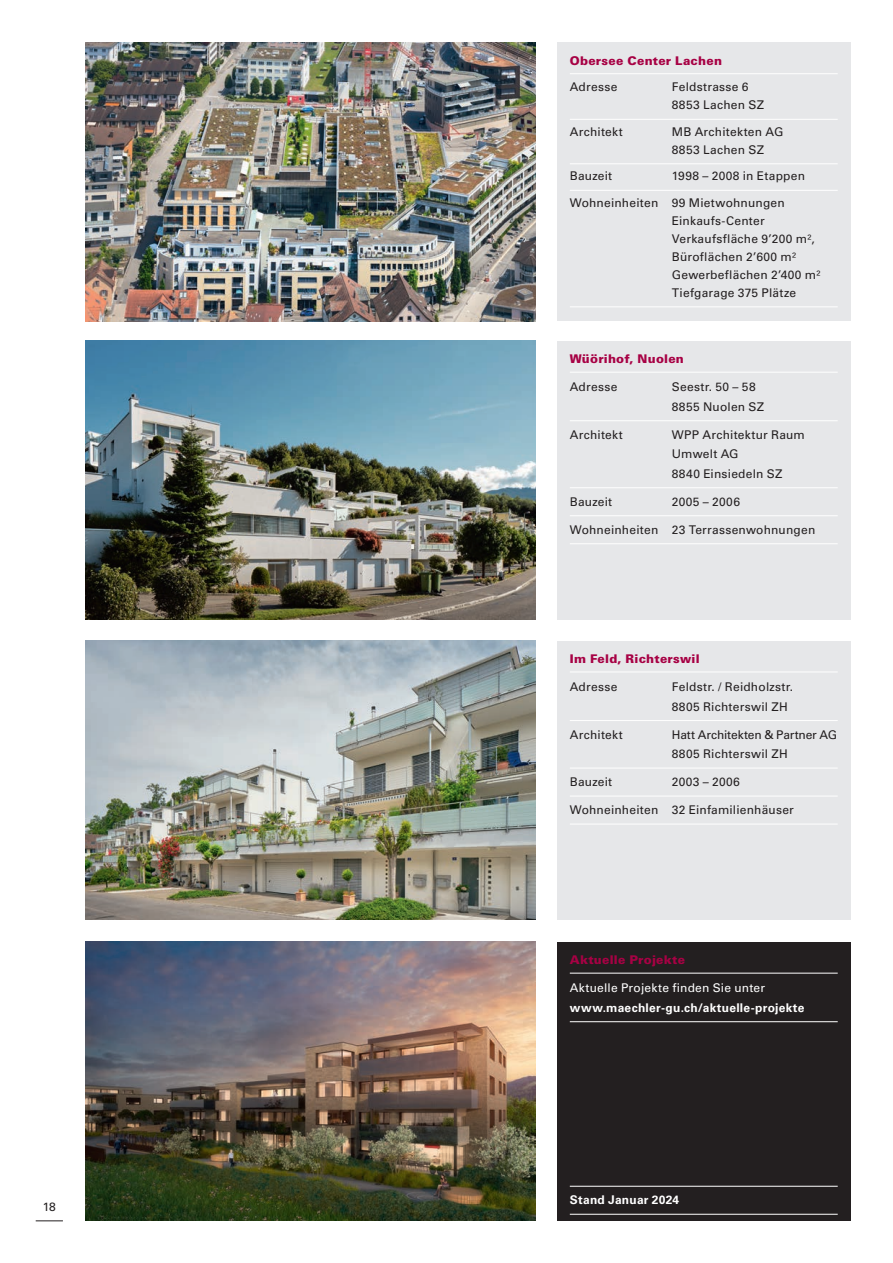
<style>
.page{position:relative;width:893px;height:1263px;background:#fff}
.page>*{position:absolute;margin:0;border:0;box-sizing:border-box;transform-origin:0 0}
.t1{font:12px/18px "Univers";letter-spacing:.02em;color:#231f20}
.t2{font:900 12px "Univers";letter-spacing:.02em;color:#a70144}
.t3{font:700 12px "Univers";letter-spacing:.02em;color:#fff}
.t4{font:12px/19.5px "Univers";color:#231f20}
.t5{font:12px "Univers";letter-spacing:.015em;color:#fff}
</style>
<div class="page">
<svg style="left:36px;top:1220px;width:27px;height:1px"></svg>
<div style="left:557px;top:43px;width:293px;height:278px;background:#e6e7e9"></div>
<hr style="left:570px;top:73px;width:268px;height:1px;background:#fff">
<hr style="left:570px;top:119px;width:268px;height:1px;background:#fff">
<hr style="left:570px;top:163px;width:268px;height:1px;background:#fff">
<hr style="left:570px;top:190px;width:268px;height:1px;background:#fff">
<hr style="left:570px;top:306px;width:268px;height:1px;background:#fff">
<img style="left:85px;top:43px;width:451px;height:278px">
<div style="left:557px;top:641px;width:293px;height:278px;background:#e6e7e9"></div>
<hr style="left:570px;top:672px;width:268px;height:1px;background:#fff">
<hr style="left:570px;top:720px;width:268px;height:1px;background:#fff">
<hr style="left:570px;top:768px;width:268px;height:1px;background:#fff">
<hr style="left:570px;top:796px;width:268px;height:1px;background:#fff">
<hr style="left:570px;top:824px;width:268px;height:1px;background:#fff">
<img style="left:85px;top:641px;width:451px;height:278px">
<div style="left:557px;top:341px;width:293px;height:278px;background:#e6e7e9"></div>
<hr style="left:570px;top:372px;width:268px;height:1px;background:#fff">
<hr style="left:570px;top:420px;width:268px;height:1px;background:#fff">
<hr style="left:570px;top:487px;width:268px;height:1px;background:#fff">
<hr style="left:570px;top:515px;width:268px;height:1px;background:#fff">
<hr style="left:570px;top:543px;width:268px;height:1px;background:#fff">
<img style="left:85px;top:341px;width:451px;height:278px">
<div style="left:557px;top:942px;width:293px;height:278px;background:#231f20"></div>
<hr style="left:570px;top:973px;width:268px;height:1px;background:#fff">
<hr style="left:570px;top:1021px;width:268px;height:1px;background:#fff">
<hr style="left:570px;top:1186px;width:268px;height:1px;background:#fff">
<hr style="left:570px;top:1214px;width:268px;height:1px;background:#fff">
<img style="left:85px;top:942px;width:451px;height:278px">
<p class="t1" style="left:43px;top:1198px;width:15px">18</p>
<p class="t2" style="left:570px;top:53px;width:154px">Obersee Center Lachen</p>
<p class="t1" style="left:570px;top:78px;width:49px">Adresse</p>
<p class="t1" style="left:672px;top:78px;width:94px">Feldstrasse 6<br>8853 Lachen SZ</p>
<p class="t1" style="left:570px;top:123px;width:55px">Architekt</p>
<p class="t1" style="left:672px;top:123px;width:113px">MB Architekten AG<br>8853 Lachen SZ</p>
<p class="t1" style="left:570px;top:167px;width:44px">Bauzeit</p>
<p class="t1" style="left:672px;top:167px;width:135px">1998 – 2008 in Etappen</p>
<p class="t1" style="left:672px;top:194px;width:150px;text-indent:-102px">Wohneinheiten 99 Mietwohnungen<br>Einkaufs-Center<br>Verkaufsfläche 9’200 m²,<br>Büroflächen 2’600 m²<br>Gewerbeflächen 2’400 m²<br>Tiefgarage 375 Plätze</p>
<p class="t2" style="left:570px;top:351px;width:116px">Wüörihof, Nuolen</p>
<p class="t1" style="left:570px;top:378px;width:49px">Adresse</p>
<p class="t1" style="left:672px;top:377px;width:94px;line-height:19.5px">Seestr. 50 – 58<br>8855 Nuolen SZ</p>
<p class="t1" style="left:570px;top:426px;width:55px">Architekt</p>
<p class="t1" style="left:672px;top:425px;width:135px;line-height:19.5px">WPP Architektur Raum<br>Umwelt AG<br>8840 Einsiedeln SZ</p>
<p class="t1" style="left:570px;top:493px;width:44px">Bauzeit</p>
<p class="t1" style="left:672px;top:493px;width:70px">2005 – 2006</p>
<p class="t1" style="left:570px;top:521px;width:247px">Wohneinheiten 23 Terrassenwohnungen</p>
<p class="t2" style="left:570px;top:651px;width:131px">Im Feld, Richterswil</p>
<p class="t1" style="left:570px;top:678px;width:49px">Adresse</p>
<p class="t1" style="left:672px;top:677px;width:123px;line-height:19.5px">Feldstr. / Reidholzstr.<br>8805 Richterswil ZH</p>
<p class="t1" style="left:570px;top:725px;width:55px">Architekt</p>
<p class="t4" style="left:672px;top:725px;width:167px">Hatt Architekten &amp; Partner AG<br>8805 Richterswil ZH</p>
<p class="t1" style="left:570px;top:773px;width:44px">Bauzeit</p>
<p class="t1" style="left:672px;top:773px;width:70px">2003 – 2006</p>
<p class="t1" style="left:570px;top:801px;width:226px">Wohneinheiten 32 Einfamilienhäuser</p>
<p class="t2" style="left:570px;top:952px;width:117px">Aktuelle Projekte</p>
<p class="t5" style="left:570px;top:981px;width:197px">Aktuelle Projekte finden Sie unter</p>
<p class="t3" style="left:570px;top:1000px;width:236px">www.maechler-gu.ch/aktuelle-projekte</p>
<p class="t3" style="left:570px;top:1193px;width:111px">Stand Januar 2024</p>
</div>
